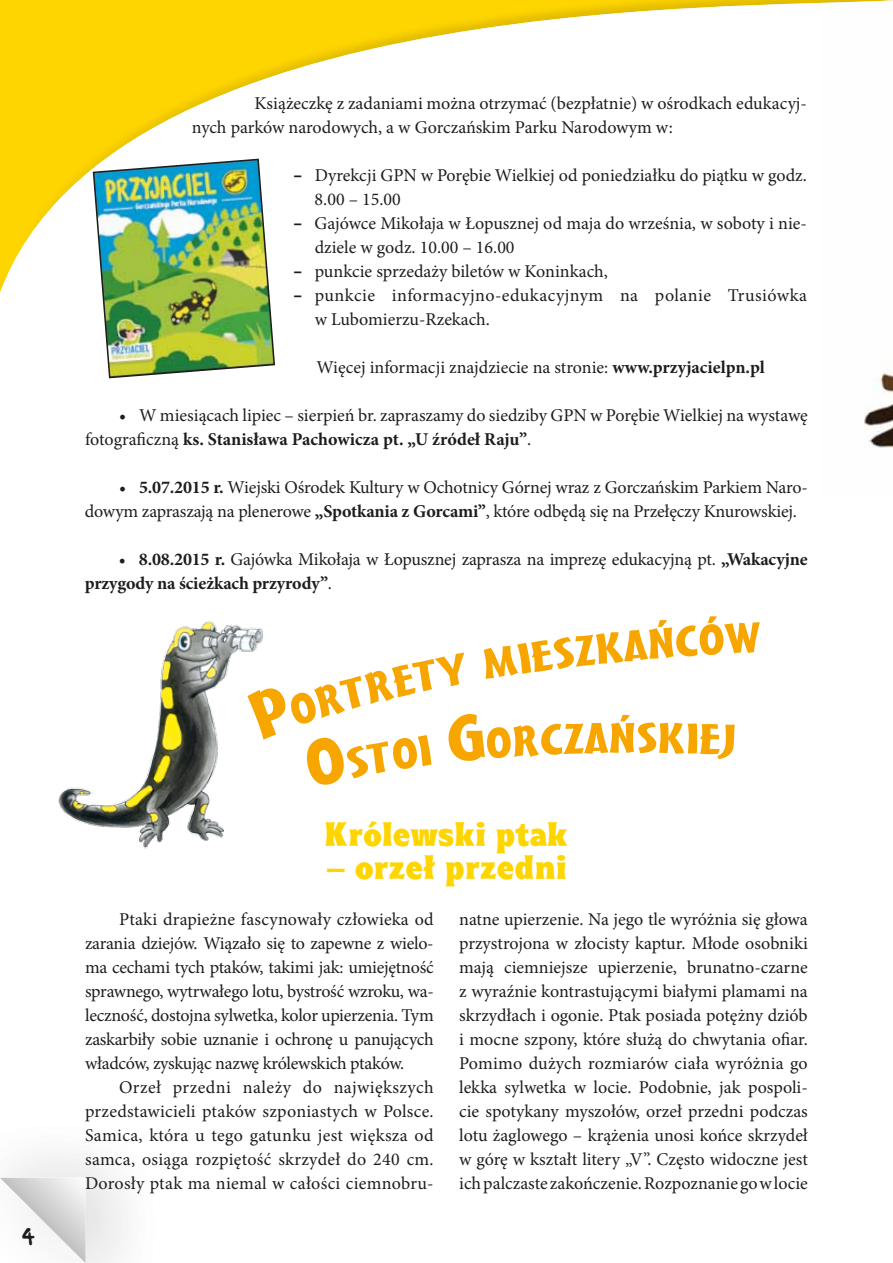
<style>
.page{position:relative;width:893px;height:1263px;background:#fff}
.page>*{position:absolute;margin:0;border:0;box-sizing:border-box;transform-origin:0 0}
.t1{font:60px "Breeze EFN";color:#f7a600}
.t2{font:33px "Eukalyptus EFN";letter-spacing:-.01em;color:#ffd500}
.t3{font:21px "Bo B";color:#1d1d1b}
.t4{font:18px/24px "Minion Pro";color:#1d1d1b}
.t5{font:18px/24px "Minion Pro";letter-spacing:.02em;color:#1d1d1b}
.s1{font-family:"Breeze EFN"}
.s2{font-weight:700}
</style>
<div class="page">
<div style="left:0;top:0;width:893px;height:341px;background:#1d1d1b;opacity:.25"></div>
<img style="left:822px;top:0;width:71px;height:448px">
<div style="left:879px;top:0;width:14px;height:341px;background:#fefefe"></div>
<img style="left:58px;top:621px;width:189px;height:228px">
<img style="left:92px;top:158px;width:184px;height:221px">
<div style="left:0;top:1108px;width:172px;height:155px;background:#1d1d1b;opacity:.1"></div>
<svg style="left:0;top:1178px;width:85px;height:85px"></svg>
<p class="t3" style="left:20px;top:1222px;width:19px">4</p>
<p class="t4" style="left:192px;top:91px;width:617px;text-indent:63px">Książeczkę z zadaniami można otrzymać (bezpłatnie) w ośrodkach edukacyj&shy;nych parków narodowych, a w Gorczańskim Parku Narodowym w:</p>
<p class="t4" style="left:315px;top:163px;width:494px;text-indent:-21px"><span class="s1">-</span> Dyrekcji GPN w Porębie Wielkiej od poniedziałku do piątku w godz.<br>8.00 – 15.00</p>
<p class="t4" style="left:315px;top:211px;width:494px;text-indent:-21px"><span class="s1">-</span> Gajówce Mikołaja w Łopusznej od maja do września, w soboty i nie&shy;dziele w godz. 10.00 – 16.00</p>
<p class="t4" style="left:293px;top:259px;width:316px"><span class="s1">-</span> punkcie sprzedaży biletów w Koninkach,</p>
<p class="t5" style="left:315px;top:283px;width:494px;text-indent:-21px"><span class="s1">-</span> punkcie informacyjno-edukacyjnym na polanie Trusiówka w Lubomierzu-Rzekach.</p>
<p class="t4" style="left:316px;top:355px;width:450px">Więcej informacji znajdziecie na stronie: <span class="s2">www.przyjacielpn.pl</span></p>
<p class="t4" style="left:85px;top:403px;width:724px;text-indent:34px">• W miesiącach lipiec – sierpień br. zapraszamy do siedziby GPN w Porębie Wielkiej na wystawę fotograficzną <span class="s2">ks. Stanisława Pachowicza pt. „U źródeł Raju”</span>.</p>
<p class="t4" style="left:85px;top:475px;width:724px;text-indent:34px">• <span class="s2">5.07.2015 r.</span> Wiejski Ośrodek Kultury w Ochotnicy Górnej wraz z Gorczańskim Parkiem Naro&shy;dowym zapraszają na plenerowe <span class="s2">„Spotkania z Gorcami”</span>, które odbędą się na Przełęczy Knurowskiej.</p>
<p class="t4" style="left:85px;top:547px;width:724px;text-indent:34px">• <span class="s2">8.08.2015 r.</span> Gajówka Mikołaja w Łopusznej zaprasza na imprezę edukacyjną pt. <span class="s2">„Wakacyjne przygody na ścieżkach przyrody”</span>.</p>
<h2 class="t2" style="left:325px;top:813px;width:245px">Królewski ptak</h2>
<h2 class="t2" style="left:326px;top:846px;width:242px">– orzeł przedni</h2>
<h1 class="t1" style="left:608px;top:689px;width:50px">ńs</h1>
<p class="t4" style="left:85px;top:907px;width:350px;text-align:justify;text-indent:34px">Ptaki drapieżne fascynowały człowieka od zarania dziejów. Wiązało się to zapewne z wielo&shy;ma cechami tych ptaków, takimi jak: umiejętność sprawnego, wytrwałego lotu, bystrość wzroku, wa&shy;leczność, dostojna sylwetka, kolor upierzenia. Tym zaskarbiły sobie uznanie i ochronę u panujących władców, zyskując nazwę królewskich ptaków.</p>
<p class="t4" style="left:85px;top:1075px;width:350px;text-align:justify;text-indent:34px">Orzeł przedni należy do największych przedstawicieli ptaków szponiastych w Polsce.<br>Samica, która u tego gatunku jest większa od samca, osiąga rozpiętość skrzydeł do 240 cm.<br>Dorosły ptak ma niemal w całości ciemnobru-</p>
<p class="t4" style="left:459px;top:907px;width:350px;text-align:justify">natne upierzenie. Na jego tle wyróżnia się głowa przystrojona w złocisty kaptur. Młode osobniki mają ciemniejsze upierzenie, brunatno-czarne z wyraźnie kontrastującymi białymi plamami na skrzydłach i ogonie. Ptak posiada potężny dziób i mocne szpony, które służą do chwytania ofiar.<br>Pomimo dużych rozmiarów ciała wyróżnia go lekka sylwetka w locie. Podobnie, jak pospoli&shy;cie spotykany myszołów, orzeł przedni podczas lotu żaglowego – krążenia unosi końce skrzydeł w górę w kształt litery „V”. Często widoczne jest ichpalczaste zakończenie.Rozpoznaniegowlocie</p>
</div>
